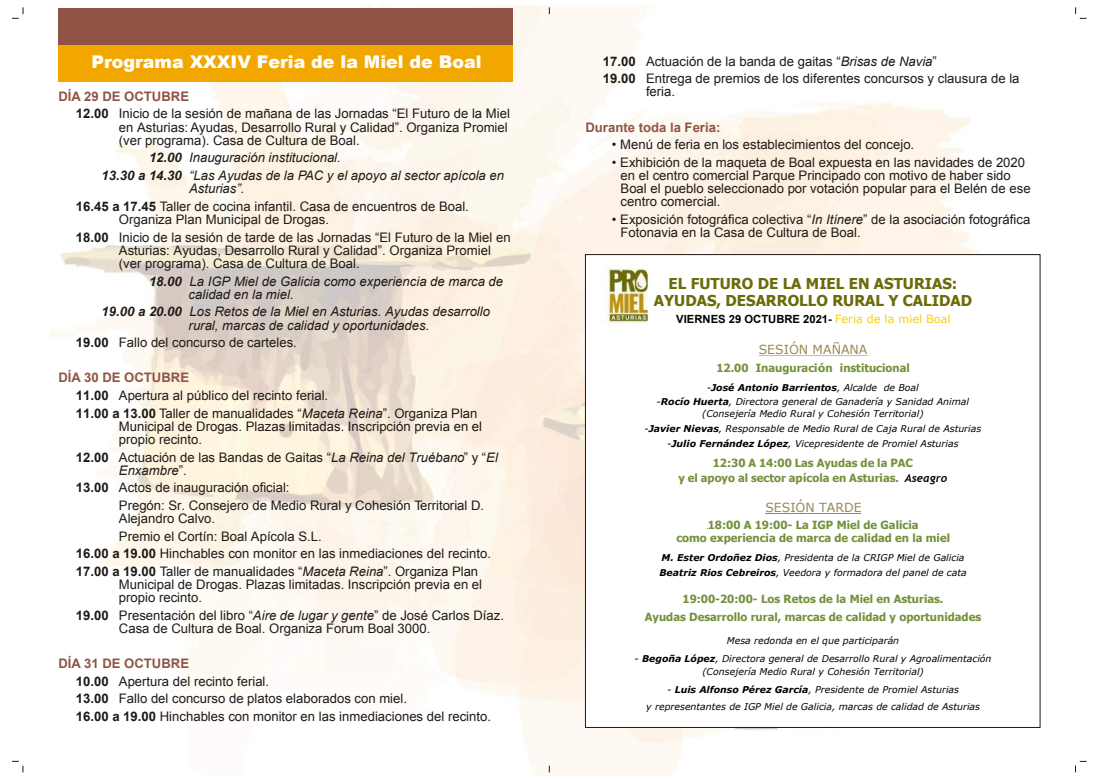
<style>
.page{position:relative;width:1099px;height:780px;background:#fff}
.page>*{position:absolute;margin:0;border:0;box-sizing:border-box;transform-origin:0 0}
.t1{font:900 17.5px "Arial";color:#fff}
.t2{font:700 15px/17.4px "Tahoma";color:#6b6b0a;text-align:center}
.t3{font:13.12px/13.2px "Arial";color:#1f1a17}
.t4{font:italic 13.12px/13.2px "Arial";color:#1f1a17}
.t5{font:700 13.12px "Arial";color:#8f5445}
.t6{font:12.5px "Verdana";color:#948a54}
.t7{font:700 11.25px/15px "Tahoma";color:#75913b;text-align:center}
.t8{font:700 11.25px "Arial";color:#000}
.t9{font:italic 9.38px/14.8px "Verdana";color:#000;text-align:center}
.s1{font-weight:700}
.s2{font-style:italic}
.s3{font-family:"Verdana";font-weight:400;color:#f5cf0d}
.s4{font-family:"Verdana"}
.s5{font-family:"Trebuchet MS";font-style:italic;color:#000}
</style>
<div class="page">
<img style="left:50px;top:5px;width:991px;height:770px">
<svg style="left:1075px;top:7px;width:11px;height:12px"></svg>
<svg style="left:1075px;top:761px;width:11px;height:11px"></svg>
<svg style="left:12px;top:7px;width:12px;height:12px"></svg>
<svg style="left:12px;top:761px;width:12px;height:11px"></svg>
<div style="left:65px;top:63px;width:439px;height:27px;border:1px solid #fff"></div>
<div style="left:58px;top:8px;width:455px;height:69px;background:#8f5445"></div>
<div style="left:585px;top:254px;width:455px;height:474px;background:#fff;border:1px solid #1f1a17"></div>
<img style="left:599px;top:263px;width:50px;height:61px">
<hr style="left:759px;top:355px;width:108px;height:1px;background:#948a54">
<hr style="left:765px;top:513px;width:96px;height:1px;background:#948a54">
<div style="left:59px;top:45px;width:454px;height:37px;background:#f2a600"></div>
<h1 class="t1" style="left:91px;top:55px;width:392px">Programa XXXIV Feria de la Miel de Boal</h1>
<p class="t5" style="left:58px;top:91px;width:132px">DÍA 29 DE OCTUBRE</p>
<p class="t3" style="left:119px;top:108px;width:392px;text-indent:-43px"><span class="s1">12.00</span> Inicio de la sesión de mañana de las Jornadas “El Futuro de la Miel en Asturias: Ayudas, Desarrollo Rural y Calidad”. Organiza Promiel (ver programa). Casa de Cultura de Boal.</p>
<p class="t4" style="left:102px;top:150px;width:404px;line-height:17.6px;text-indent:47px"><span class="s1">12.00</span> Inauguración institucional.<br><span class="s1">13.30 a 14.30</span> “Las Ayudas de la PAC y el apoyo al sector apícola en</p>
<p class="t3" style="left:76px;top:181px;width:394px;line-height:17.6px;text-indent:113px"><span class="s2">Asturias”.<br></span><span class="s1">16.45 a 17.45</span> Taller de cocina infantil. Casa de encuentros de Boal.</p>
<p class="t3" style="left:76px;top:212px;width:436px;line-height:17.6px;text-indent:43px">Organiza Plan Municipal de Drogas.<br><span class="s1">18.00</span> Inicio de la sesión de tarde de las Jornadas “El Futuro de la Miel en</p>
<p class="t3" style="left:119px;top:245px;width:373px">Asturias: Ayudas, Desarrollo Rural y Calidad”. Organiza Promiel (ver programa). Casa de Cultura de Boal.</p>
<p class="t4" style="left:189px;top:276px;width:316px;text-indent:-40px"><span class="s1">18.00</span> La IGP Miel de Galicia como experiencia de marca de calidad en la miel.</p>
<p class="t4" style="left:189px;top:306px;width:303px;text-indent:-87px"><span class="s1">19.00 a 20.00</span> Los Retos de la Miel en Asturias. Ayudas desarrollo rural, marcas de calidad y oportunidades.</p>
<p class="t3" style="left:76px;top:337px;width:222px"><span class="s1">19.00</span> Fallo del concurso de carteles.</p>
<p class="t5" style="left:58px;top:373px;width:132px">DÍA 30 DE OCTUBRE</p>
<p class="t3" style="left:76px;top:388px;width:403px;line-height:17.6px"><span class="s1">11.00</span> Apertura al público del recinto ferial.<br><span class="s1">11.00 a 13.00</span> Taller de manualidades “<span class="s2">Maceta Reina</span>”. Organiza Plan</p>
<p class="t3" style="left:119px;top:421px;width:365px">Municipal de Drogas. Plazas limitadas. Inscripción previa en el propio recinto.</p>
<p class="t3" style="left:119px;top:452px;width:380px;text-indent:-43px"><span class="s1">12.00</span> Actuación de las Bandas de Gaitas “<span class="s2">La Reina del Truébano</span>” y “<span class="s2">El<br>Enxambre</span>”.</p>
<p class="t3" style="left:119px;top:480px;width:367px;line-height:17.6px;text-indent:-43px"><span class="s1">13.00</span> Actos de inauguración oficial:<br>Pregón: Sr. Consejero de Medio Rural y Cohesión Territorial D.</p>
<p class="t3" style="left:119px;top:513px;width:98px">Alejandro Calvo.</p>
<p class="t3" style="left:119px;top:531px;width:204px">Premio el Cortín: Boal Apícola S.L.</p>
<p class="t3" style="left:76px;top:548px;width:417px"><span class="s1">16.00 a 19.00</span> Hinchables con monitor en las inmediaciones del recinto.</p>
<p class="t3" style="left:76px;top:566px;width:404px"><span class="s1">17.00 a 19.00</span> Taller de manualidades “<span class="s2">Maceta Reina</span>”. Organiza Plan</p>
<p class="t3" style="left:119px;top:579px;width:365px">Municipal de Drogas. Plazas limitadas. Inscripción previa en el propio recinto.</p>
<p class="t3" style="left:119px;top:610px;width:386px;text-indent:-43px"><span class="s1">19.00</span> Presentación del libro “<span class="s2">Aire de lugar y gente</span>” de José Carlos Díaz.<br>Casa de Cultura de Boal. Organiza Forum Boal 3000.</p>
<p class="t5" style="left:58px;top:659px;width:132px">DÍA 31 DE OCTUBRE</p>
<p class="t3" style="left:76px;top:674px;width:417px;line-height:17.6px"><span class="s1">10.00</span> Apertura del recinto ferial.<br><span class="s1">13.00</span> Fallo del concurso de platos elaborados con miel.<br><span class="s1">16.00 a 19.00</span> Hinchables con monitor en las inmediaciones del recinto.</p>
<p class="t3" style="left:603px;top:53px;width:418px;line-height:17.6px"><span class="s1">17.00</span> Actuación de la banda de gaitas “<span class="s2">Brisas de Navia</span>”<br><span class="s1">19.00</span> Entrega de premios de los diferentes concursos y clausura de la</p>
<p class="t3" style="left:646px;top:86px;width:31px">feria.</p>
<p class="t5" style="left:585px;top:122px;width:136px">Durante toda la Feria:</p>
<p class="t3" style="left:612px;top:139px;width:304px">• Menú de feria en los establecimientos del concejo.</p>
<p class="t3" style="left:620px;top:157px;width:411px;text-indent:-9px">• Exhibición de la maqueta de Boal expuesta en las navidades de 2020 en el centro comercial Parque Principado con motivo de haber sido Boal el pueblo seleccionado por votación popular para el Belén de ese centro comercial.</p>
<p class="t3" style="left:620px;top:214px;width:411px;text-indent:-9px">• Exposición fotográfica colectiva “<span class="s2">In Itínere</span>” de la asociación fotográfica<br>Fotonavia en la Casa de Cultura de Boal.</p>
<p class="t2" style="left:654px;top:276px;width:320px">EL FUTURO DE LA MIEL EN ASTURIAS:<br>AYUDAS, DESARROLLO RURAL Y CALIDAD</p>
<p class="t8" style="left:676px;top:315px;width:276px">VIERNES 29 OCTUBRE 2021- <span class="s3">Feria de la miel Boal</span></p>
<p class="t6" style="left:759px;top:345px;width:110px">SESIÓN MAÑANA</p>
<p class="t7" style="left:716px;top:361px;width:195px">12.00 Inauguraci<span class="s4">ó</span>n institucional</p>
<p class="t9" style="left:657px;top:381px;width:314px">-<span class="s1">José Antonio Barrientos</span>, Alcalde de Boal<br>-<span class="s1">Rocío Huerta</span>, Directora general de Ganadería y Sanidad Animal</p>
<p class="t9" style="left:644px;top:407px;width:338px">(Consejería Medio Rural y Cohesión Territorial)<br>-<span class="s1">Javier Nievas</span>, Responsable de Medio Rural de Caja Rural de Asturias -<span class="s1">Julio Fernández López</span>, Vicepresidente de Promiel Asturias</p>
<p class="t7" style="left:678px;top:456px;width:270px">12:30 A 14:00 Las Ayudas de la PAC<br>y el apoyo al sector ap<span class="s4">í</span>cola en Asturias. <span class="s5">Aseagro</span></p>
<p class="t6" style="left:765px;top:503px;width:98px">SESIÓN TARDE</p>
<p class="t7" style="left:676px;top:520px;width:275px;line-height:13.1px">18:00 A 19:00- La IGP Miel de Galicia<br>como experiencia de marca de calidad en la miel</p>
<p class="t9" style="left:659px;top:551px;width:309px;text-align:left"><span class="s1">M. Ester Ordoñez Dios</span>, Presidenta de la CRIGP Miel de Galicia<br><span class="s1">Beatriz Rios Cebreiros</span>, Veedora y formadora del panel de cata</p>
<p class="t7" style="left:645px;top:591px;width:338px;line-height:17.4px">19:00-20:00- Los Retos de la Miel en Asturias.<br>Ayudas Desarrollo rural, marcas de calidad y oportunidades</p>
<p class="t9" style="left:727px;top:634px;width:174px">Mesa redonda en el que participarán</p>
<p class="t9" style="left:634px;top:652px;width:358px;line-height:13.9px">- <span class="s1">Begoña López</span>, Directora general de Desarrollo Rural y Agroalimentación (Consejería Medio Rural y Cohesión Territorial)</p>
<p class="t9" style="left:646px;top:682px;width:335px;line-height:17.4px">- <span class="s1">Luis Alfonso Pérez García</span>, Presidente de Promiel Asturias<br>y representantes de IGP Miel de Galicia, marcas de calidad de Asturias</p>
</div>
